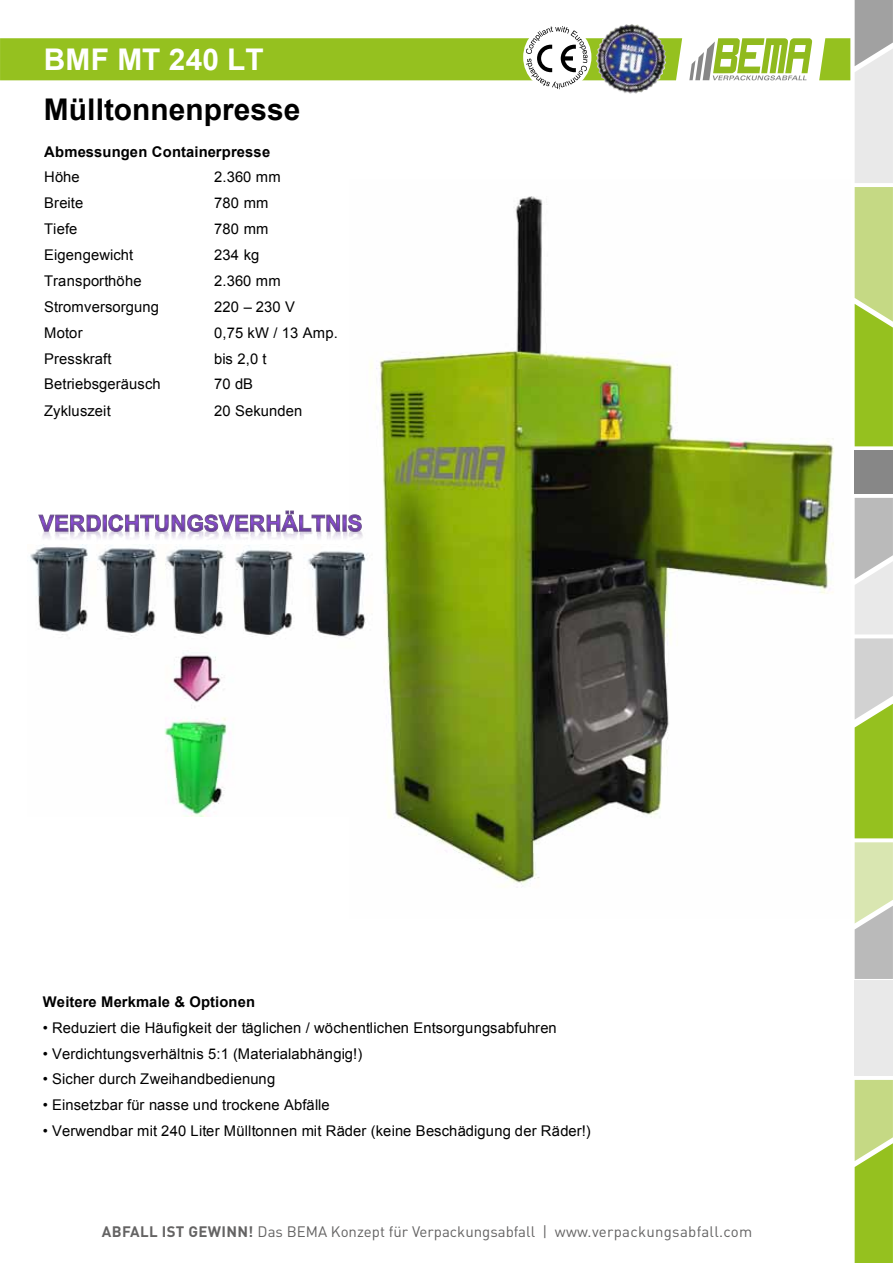
<style>
.page{position:relative;width:893px;height:1263px;background:#fff}
.page>*{position:absolute;margin:0;border:0;box-sizing:border-box;transform-origin:0 0}
.t1{font:700 29.85px "Arial";letter-spacing:.005em;color:#000}
.t2{font:700 29.85px "Arial";letter-spacing:.005em;color:#fff}
.t3{font:15px "DIN";color:#646363}
.t4{font:14.7px "Arial";letter-spacing:.005em;color:#000}
.t5{font:700 14.7px "Arial";letter-spacing:.005em;color:#000}
.s1{font-weight:700}
</style>
<div class="page">
<svg style="left:855px;top:498px;width:38px;height:481px;background:#c2cf9e"></svg>
<svg style="left:855px;top:1080px;width:38px;height:183px;background:#aacc4c"></svg>
<svg style="left:819px;top:0;width:74px;height:446px"></svg>
<div style="left:855px;top:981px;width:38px;height:95px;background:#e9e9e9"></div>
<div style="left:855px;top:450px;width:38px;height:44px;background:#878787"></div>
<svg style="left:689px;top:38px;width:123px;height:42px"></svg>
<img style="left:617px;top:24px;width:31px;height:70px">
<svg style="left:0;top:26px;width:682px;height:63px"></svg>
<img style="left:382px;top:180px;width:468px;height:708px">
<img style="left:30px;top:549px;width:337px;height:267px">
<img style="left:370px;top:180px;width:44px;height:260px">
<img style="left:44px;top:42px;width:450px;height:44px">
<img style="left:39px;top:510px;width:364px;height:42px">
<svg style="left:39px;top:510px;width:324px;height:23px"></svg>
<h1 class="t2" style="left:44px;top:40px;width:221px">BMF MT 240 LT</h1>
<h1 class="t1" style="left:44px;top:90px;width:258px">Mülltonnenpresse</h1>
<p class="t5" style="left:44px;top:142px;width:228px">Abmessungen Containerpresse</p>
<p class="t4" style="left:44px;top:168px;width:37px">Höhe</p>
<p class="t4" style="left:214px;top:168px;width:68px">2.360 mm</p>
<p class="t4" style="left:44px;top:194px;width:41px">Breite</p>
<p class="t4" style="left:214px;top:194px;width:56px">780 mm</p>
<p class="t4" style="left:44px;top:219px;width:35px">Tiefe</p>
<p class="t4" style="left:214px;top:219px;width:56px">780 mm</p>
<p class="t4" style="left:44px;top:245px;width:91px">Eigengewicht</p>
<p class="t4" style="left:214px;top:245px;width:47px">234 kg</p>
<p class="t4" style="left:44px;top:271px;width:99px">Transporthöhe</p>
<p class="t4" style="left:214px;top:271px;width:68px">2.360 mm</p>
<p class="t4" style="left:44px;top:297px;width:116px">Stromversorgung</p>
<p class="t4" style="left:214px;top:297px;width:82px">220 – 230 V</p>
<p class="t4" style="left:44px;top:323px;width:40px">Motor</p>
<p class="t4" style="left:214px;top:323px;width:125px">0,75 kW / 13 Amp.</p>
<p class="t4" style="left:44px;top:349px;width:69px">Presskraft</p>
<p class="t4" style="left:214px;top:349px;width:54px">bis 2,0 t</p>
<p class="t4" style="left:44px;top:375px;width:118px">Betriebsgeräusch</p>
<p class="t4" style="left:214px;top:375px;width:41px">70 dB</p>
<p class="t4" style="left:44px;top:401px;width:68px">Zykluszeit</p>
<p class="t4" style="left:214px;top:401px;width:90px">20 Sekunden</p>
<p class="t5" style="left:43px;top:992px;width:214px">Weitere Merkmale &amp; Optionen</p>
<p class="t4" style="left:43px;top:1018px;width:516px">• Reduziert die Häufigkeit der täglichen / wöchentlichen Entsorgungsabfuhren</p>
<p class="t4" style="left:43px;top:1044px;width:321px">• Verdichtungsverhältnis 5:1 (Materialabhängig!)</p>
<p class="t4" style="left:43px;top:1070px;width:234px">• Sicher durch Zweihandbedienung</p>
<p class="t4" style="left:43px;top:1095px;width:288px">• Einsetzbar für nasse und trockene Abfälle</p>
<p class="t4" style="left:43px;top:1121px;width:549px">• Verwendbar mit 240 Liter Mülltonnen mit Räder (keine Beschädigung der Räder!)</p>
<p class="t3" style="left:102px;top:1222px;width:652px"><span class="s1">ABFALL IST GEWINN!</span> Das BEMA Konzept für Verpackungsabfall | www.verpackungsabfall.com</p>
</div>
